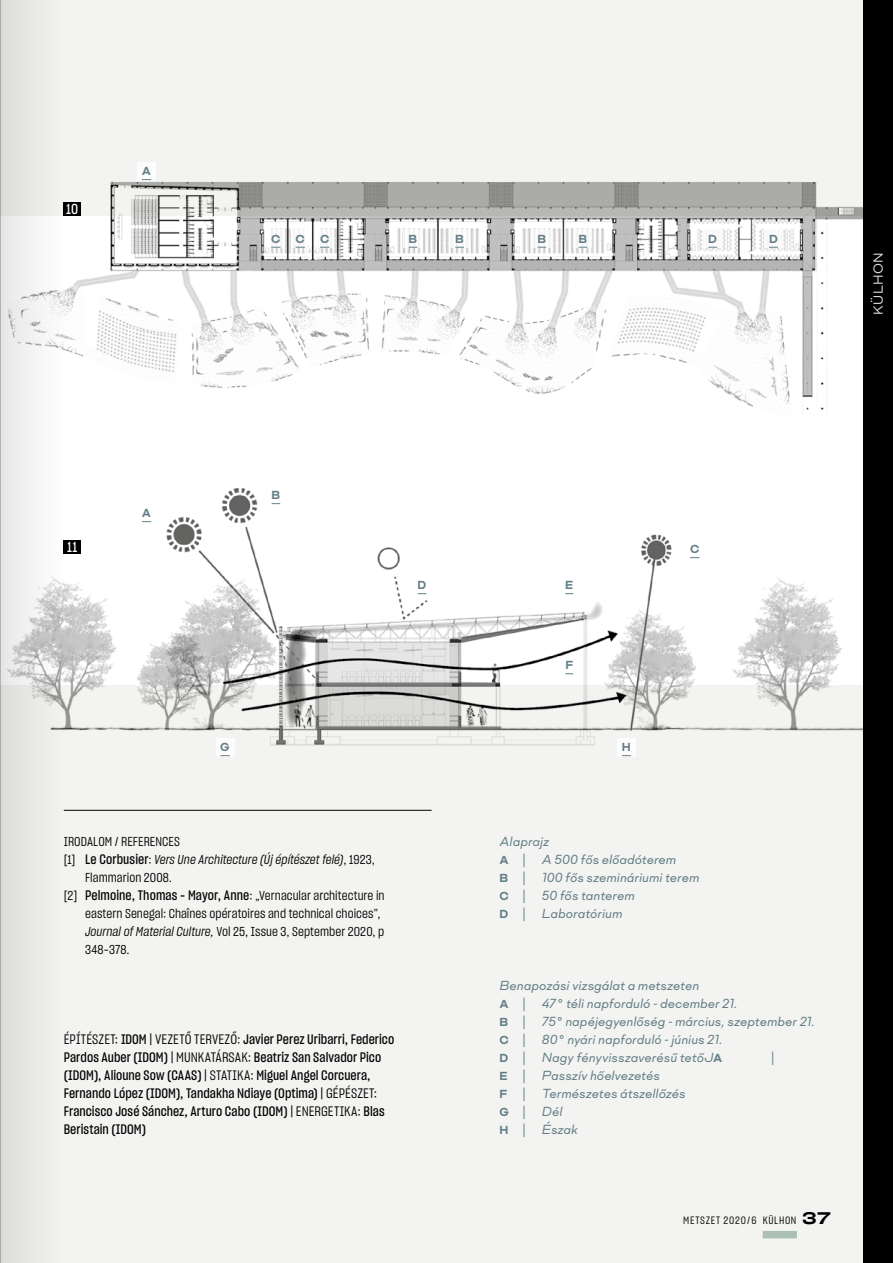
<style>
.page{position:relative;width:893px;height:1263px;background:#f3f4f1}
.page>*{position:absolute;margin:0;border:0;box-sizing:border-box;transform-origin:0 0}
.t1{font:14.25px "Sharp Grotesk Medium 15";color:#fff}
.t2{font:italic 13.5px/18px "Mid Century Sans";color:#647e87}
.t3{font:13.5px/18px "Sharp Grotesk Medium 15";letter-spacing:.005em;color:#000}
.t4{font:13.5px "Mid Century Sans";letter-spacing:.035em;color:#d3dddb}
.t5{font:12.75px "Sharp Grotesk Book 15";letter-spacing:.005em;color:#000}
.t6{font:12.75px "Sharp Grotesk Book Italic 15";color:#000}
.t7{font:700 12px "Mid Century Sans";color:#647e87}
.t8{font:10.5px "Sharp Grotesk Book 15";letter-spacing:.065em;color:#000}
.s1{font-family:"Sharp Grotesk Book 15"}
.s2{font-family:"Sharp Grotesk Medium 15";font-size:13.5px}
.s3{font-family:"Sharp Grotesk Book Italic 15"}
.s4{font-weight:700;font-style:normal;font-size:12px}
.s5{font-family:"Sharp Grotesk Medium 25";font-size:16.5px}
</style>
<div class="page">
<div style="left:0;top:216px;width:880px;height:468px;background:#fff"></div>
<img style="left:64px;top:182px;width:799px;height:228px">
<img style="left:64px;top:487px;width:799px;height:259px">
<hr style="left:64px;top:810px;width:368px;height:1px;background:#000">
<div style="left:138px;top:162px;width:18px;height:18px;background:#fff"></div>
<div style="left:267px;top:230px;width:18px;height:18px;background:#fff"></div>
<div style="left:291px;top:230px;width:18px;height:18px;background:#fff"></div>
<div style="left:316px;top:230px;width:18px;height:18px;background:#fff"></div>
<div style="left:686px;top:540px;width:18px;height:18px;background:#fff"></div>
<div style="left:560px;top:576px;width:18px;height:18px;background:#fff"></div>
<div style="left:216px;top:738px;width:18px;height:18px;background:#fff"></div>
<div style="left:404px;top:230px;width:18px;height:18px;background:#fff"></div>
<div style="left:267px;top:486px;width:18px;height:18px;background:#fff"></div>
<div style="left:451px;top:230px;width:18px;height:18px;background:#fff"></div>
<div style="left:533px;top:230px;width:18px;height:18px;background:#f8f8f8"></div>
<div style="left:574px;top:230px;width:18px;height:18px;background:#f8f8f8"></div>
<div style="left:704px;top:230px;width:18px;height:18px;background:#fff"></div>
<div style="left:413px;top:576px;width:18px;height:18px;background:#fff"></div>
<div style="left:764px;top:230px;width:18px;height:18px;background:#fff"></div>
<div style="left:560px;top:656px;width:18px;height:18px;background:#fff"></div>
<div style="left:617px;top:738px;width:18px;height:18px;background:#fff"></div>
<div style="left:138px;top:504px;width:18px;height:18px;background:#fff"></div>
<div style="left:64px;top:202px;width:17px;height:14px;background:#000"></div>
<div style="left:64px;top:540px;width:17px;height:14px;background:#000"></div>
<div style="left:863px;top:0;width:30px;height:1263px;background:#000"></div>
<div style="left:763px;top:1231px;width:34px;height:7px;background:#acbfb6"></div>
<svg style="left:1px;top:0;width:63px;height:1263px"></svg>
<hr style="left:0;top:0;width:1px;height:1263px;background:#929292">
<p class="t1" style="left:66px;top:199px;width:14px">10</p>
<p class="t7" style="left:142px;top:164px;width:11px">A</p>
<p class="t7" style="left:271px;top:231px;width:35px">C C</p>
<p class="t7" style="left:320px;top:231px;width:11px">C</p>
<p class="t7" style="left:409px;top:231px;width:10px">B</p>
<p class="t7" style="left:455px;top:231px;width:10px">B</p>
<p class="t7" style="left:538px;top:231px;width:10px">B</p>
<p class="t7" style="left:579px;top:231px;width:10px">B</p>
<p class="t7" style="left:708px;top:231px;width:10px">D</p>
<p class="t7" style="left:769px;top:231px;width:10px">D</p>
<p class="t4" style="left:870px;top:315px;width:65px;rotate:-90deg">KÜLHON</p>
<p class="t1" style="left:67px;top:537px;width:12px">11</p>
<p class="t7" style="left:142px;top:506px;width:11px">A</p>
<p class="t7" style="left:272px;top:488px;width:10px">B</p>
<p class="t7" style="left:418px;top:578px;width:10px">D</p>
<p class="t7" style="left:220px;top:740px;width:11px">G</p>
<p class="t5" style="left:64px;top:833px;width:118px">IRODALOM / REFERENCES</p>
<p class="t6" style="left:64px;top:851px;width:313px"><span class="s1">[1]</span> <span class="s2">Le Corbusier</span><span class="s1">:</span> Vers Une Architecture (Új építészet felé)<span class="s1">, 1923,</span></p>
<p class="t5" style="left:85px;top:869px;width:89px">Flammarion 2008.</p>
<p class="t5" style="left:64px;top:887px;width:322px">[2] <span class="s2">Pelmoine, Thomas – Mayor, Anne</span>: „Vernacular architecture in</p>
<p class="t5" style="left:85px;top:905px;width:297px">eastern Senegal: Chaînes opératoires and technical choices”,</p>
<p class="t5" style="left:85px;top:923px;width:301px"><span class="s3">Journal of Material Culture,</span> Vol 25, Issue 3, September 2020, p</p>
<p class="t5" style="left:85px;top:941px;width:46px">348–378.</p>
<p class="t3" style="left:64px;top:1030px;width:332px"><span class="s1">ÉPÍTÉSZET:</span> IDOM <span class="s1">| VEZETŐ TERVEZŐ:</span> Javier Perez Uribarri, Federico Pardos Auber (IDOM) <span class="s1">| MUNKATÁRSAK:</span> Beatriz San Salvador Pico (IDOM), Alioune Sow (CAAS) <span class="s1">| STATIKA:</span> Miguel Angel Corcuera, Fernando López (IDOM), Tandakha Ndiaye (Optima) <span class="s1">| GÉPÉSZET:<br></span>Francisco José Sánchez, Arturo Cabo (IDOM) <span class="s1">| ENERGETIKA:</span> Blas Beristain (IDOM)</p>
<p class="t7" style="left:565px;top:578px;width:10px">E</p>
<p class="t7" style="left:565px;top:658px;width:9px">F</p>
<p class="t7" style="left:622px;top:740px;width:10px">H</p>
<p class="t7" style="left:690px;top:542px;width:11px">C</p>
<p class="t2" style="left:500px;top:832px;width:201px">Alaprajz<br><span class="s4">A</span> | A 500 fős előadóterem<br><span class="s4">B</span> | 100 fős szemináriumi terem<br><span class="s4">C</span> | 50 fős tanterem<br><span class="s4">D</span> | Laboratórium</p>
<p class="t2" style="left:500px;top:976px;width:317px">Benapozási vizsgálat a metszeten<br><span class="s4">A</span> | 47° téli napforduló - december 21.<br><span class="s4">B</span> | 75° napéjegyenlőség - március, szeptember 21.<br><span class="s4">C</span> | 80° nyári napforduló - június 21.<br><span class="s4">D</span> | Nagy fényvisszaverésű tetőJ<span class="s4">A</span></p>
<p class="t2" style="left:770px;top:1048px;width:7px">|</p>
<p class="t2" style="left:500px;top:1066px;width:188px"><span class="s4">E</span> | Passzív hőelvezetés<br><span class="s4">F</span> | Természetes átszellőzés<br><span class="s4">G</span> | Dél<br><span class="s4">H</span> | Észak</p>
<p class="t8" style="left:683px;top:1213px;width:149px">METSZET 2020/6 KÜLHON <span class="s5">37</span></p>
</div>
